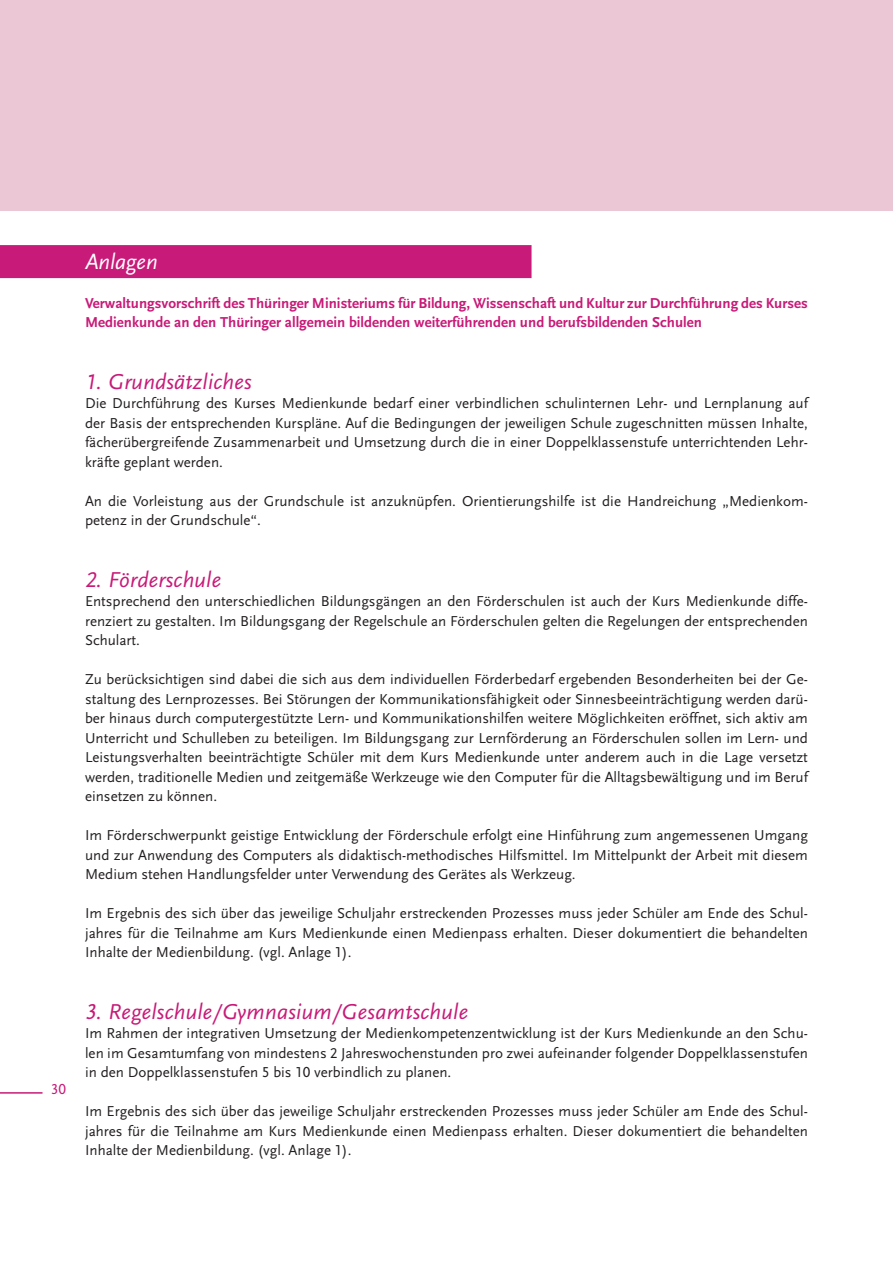
<style>
.page{position:relative;width:893px;height:1263px;background:#fff}
.page>*{position:absolute;margin:0;border:0;box-sizing:border-box;transform-origin:0 0}
.t1{font:italic 22.5px "Scala Sans LF";letter-spacing:.01em;color:#c81a78}
.t2{font:italic 22.5px "Scala Sans LF";color:#fff}
.t3{font:15px/19.5px "Scala Sans LF";color:#231f20;text-align:justify}
.t4{font:700 15px/19.5px "Scala Sans";color:#c81a78}
.t5{font:15px "Scala Sans LF";color:#c81a78}
</style>
<div class="page">
<hr style="left:0;top:1092px;width:43px;height:2px;background:#c81a78">
<div style="left:0;top:0;width:893px;height:210px;background:#ebc6d4"></div>
<div style="left:0;top:245px;width:531px;height:33px;background:#c81a78"></div>
<p class="t5" style="left:51px;top:1082px;width:16px">30</p>
<h1 class="t2" style="left:85px;top:251px;width:74px">Anlagen</h1>
<p class="t4" style="left:85px;top:294px;width:724px">Verwaltungsvorschrift des Thüringer Ministeriums für Bildung, Wissenschaft und Kultur zur Durchführung des Kurses<br>Medienkunde an den Thüringer allgemein bildenden weiterführenden und berufsbildenden Schulen</p>
<h1 class="t1" style="left:85px;top:371px;width:168px">1. Grundsätzliches</h1>
<p class="t3" style="left:85px;top:395px;width:724px">Die Durchführung des Kurses Medienkunde bedarf einer verbindlichen schulinternen Lehr- und Lernplanung auf der Basis der entsprechenden Kurspläne. Auf die Bedingungen der jeweiligen Schule zugeschnitten müssen Inhalte, fächerübergreifende Zusammenarbeit und Umsetzung durch die in einer Doppelklassenstufe unterrichtenden Lehr&shy;kräfte geplant werden.</p>
<p class="t3" style="left:85px;top:492px;width:724px">An die Vorleistung aus der Grundschule ist anzuknüpfen. Orientierungshilfe ist die Handreichung „Medienkom&shy;petenz in der Grundschule“.</p>
<h1 class="t1" style="left:85px;top:569px;width:138px">2. Förderschule</h1>
<p class="t3" style="left:85px;top:593px;width:724px">Entsprechend den unterschiedlichen Bildungsgängen an den Förderschulen ist auch der Kurs Medienkunde diffe&shy;renziert zu gestalten. Im Bildungsgang der Regelschule an Förderschulen gelten die Regelungen der entsprechenden Schulart.</p>
<p class="t3" style="left:85px;top:671px;width:724px">Zu berücksichtigen sind dabei die sich aus dem individuellen Förderbedarf ergebenden Besonderheiten bei der Ge&shy;staltung des Lernprozesses. Bei Störungen der Kommunikationsfähigkeit oder Sinnesbeeinträchtigung werden darü&shy;ber hinaus durch computergestützte Lern- und Kommunikationshilfen weitere Möglichkeiten eröffnet, sich aktiv am Unterricht und Schulleben zu beteiligen. Im Bildungsgang zur Lernförderung an Förderschulen sollen im Lern- und Leistungsverhalten beeinträchtigte Schüler mit dem Kurs Medienkunde unter anderem auch in die Lage versetzt werden, traditionelle Medien und zeitgemäße Werkzeuge wie den Computer für die Alltagsbewältigung und im Beruf einsetzen zu können.</p>
<p class="t3" style="left:85px;top:827px;width:724px">Im Förderschwerpunkt geistige Entwicklung der Förderschule erfolgt eine Hinführung zum angemessenen Umgang und zur Anwendung des Computers als didaktisch-methodisches Hilfsmittel. Im Mittelpunkt der Arbeit mit diesem Medium stehen Handlungsfelder unter Verwendung des Gerätes als Werkzeug.</p>
<p class="t3" style="left:85px;top:905px;width:724px">Im Ergebnis des sich über das jeweilige Schuljahr erstreckenden Prozesses muss jeder Schüler am Ende des Schul&shy;jahres für die Teilnahme am Kurs Medienkunde einen Medienpass erhalten. Dieser dokumentiert die behandelten Inhalte der Medienbildung. (vgl. Anlage 1).</p>
<h1 class="t1" style="left:85px;top:1001px;width:385px">3. Regelschule/Gymnasium/Gesamtschule</h1>
<p class="t3" style="left:85px;top:1025px;width:724px">Im Rahmen der integrativen Umsetzung der Medienkompetenzentwicklung ist der Kurs Medienkunde an den Schu&shy;len im Gesamtumfang von mindestens 2 Jahreswochenstunden pro zwei aufeinander folgender Doppelklassenstufen in den Doppelklassenstufen 5 bis 10 verbindlich zu planen.</p>
<p class="t3" style="left:85px;top:1103px;width:724px">Im Ergebnis des sich über das jeweilige Schuljahr erstreckenden Prozesses muss jeder Schüler am Ende des Schul&shy;jahres für die Teilnahme am Kurs Medienkunde einen Medienpass erhalten. Dieser dokumentiert die behandelten Inhalte der Medienbildung. (vgl. Anlage 1).</p>
</div>
